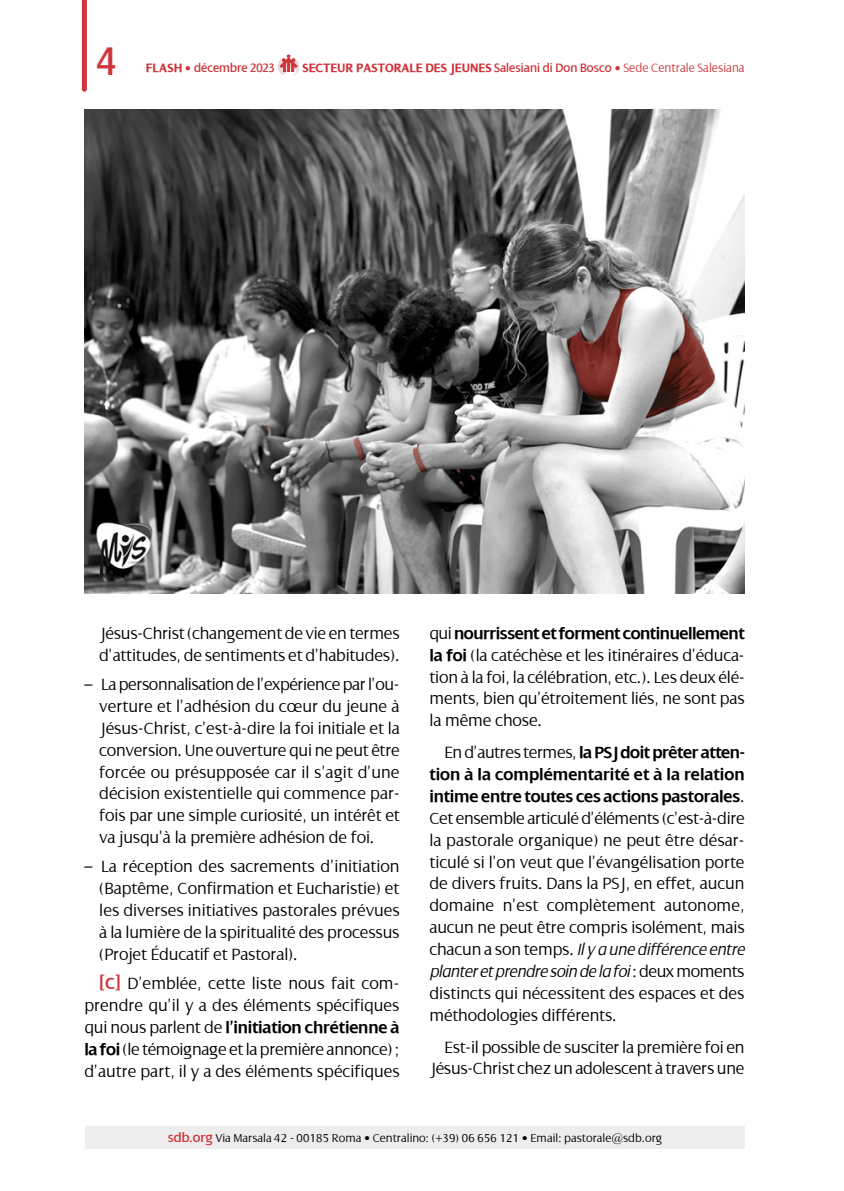
<style>
.page{position:relative;width:844px;height:1191px;background:#fff}
.page>*{position:absolute;margin:0;border:0;box-sizing:border-box;transform-origin:0 0}
.t1{font:42px "Dialog";color:#ce343a;scale:.9 1}
.t2{font:300 17.5px/21.9px "Dialog";letter-spacing:-.01em;color:#000;text-align:justify}
.t3{font:700 13.12px "Dialog";color:#ce343a;scale:.95 1}
.t4{font:13.12px "Dialog";color:#ce343a;scale:.95 1}
.t5{font:300 12.25px "Dialog";color:#000}
.s1{font-weight:700}
.s2{font-weight:400}
.s3{font-weight:300}
.s4{font-weight:400;font-size:21.88px;color:#ce343a}
.s5{font-weight:600}
.s6{font-style:italic}
.s7{font-weight:400;font-size:14px;color:#ce343a}
</style>
<div class="page">
<div style="left:85px;top:1126px;width:659px;height:22px;background:#ededed"></div>
<svg style="left:278px;top:55px;width:21px;height:21px"></svg>
<img style="left:84px;top:109px;width:660px;height:485px">
<div style="left:82px;top:0;width:5px;height:89px;background:#ce343a"></div>
<h1 class="t1" style="left:97px;top:39px;width:23px">4</h1>
<p class="t4" style="left:146px;top:60px;width:137px"><span class="s1">FLASH •</span> décembre 2023</p>
<p class="t3" style="left:302px;top:60px;width:467px">SECTEUR PASTORALE DES JEUNES <span class="s2">Salesiani di Don Bosco</span> • <span class="s3">Sede Centrale Salesiana</span></p>
<p class="t2" style="left:99px;top:622px;width:302px">Jésus-Christ (changement de vie en termes d’attitudes, de sentiments et d’habitudes).</p>
<p class="t2" style="left:99px;top:673px;width:302px;text-indent:-15px">– La personnalisation de l’expérience par l’ou&shy;verture et l’adhésion du cœur du jeune à Jésus-Christ, c’est-à-dire la foi initiale et la conversion. Une ouverture qui ne peut être forcée ou présupposée car il s’agit d’une décision existentielle qui commence par&shy;fois par une simple curiosité, un intérêt et va jusqu’à la première adhésion de foi.</p>
<p class="t2" style="left:99px;top:856px;width:302px;text-indent:-15px">– La réception des sacrements d’initiation (Baptême, Confirmation et Eucharistie) et les diverses initiatives pastorales prévues à la lumière de la spiritualité des processus (Projet Éducatif et Pastoral).</p>
<p class="t2" style="left:84px;top:973px;width:317px;text-indent:15px"><span class="s4">[c]</span> D’emblée, cette liste nous fait com&shy;prendre qu’il y a des éléments spécifiques qui nous parlent de <span class="s5">l’initiation chrétienne à la foi</span> (le témoignage et la première annonce) ; d’autre part, il y a des éléments spécifiques</p>
<p class="t2" style="left:429px;top:622px;width:317px">qui <span class="s5">nourrissent et forment continuellement la foi</span> (la catéchèse et les itinéraires d’éduca&shy;tion à la foi, la célébration, etc.). Les deux élé&shy;ments, bien qu’étroitement liés, ne sont pas la même chose.</p>
<p class="t2" style="left:429px;top:741px;width:317px;text-indent:15px">En d’autres termes, <span class="s5">la PSJ doit prêter atten&shy;tion à la complémentarité et à la relation intime entre toutes ces actions pastorales</span>.<br>Cet ensemble articulé d’éléments (c’est-à-dire la pastorale organique) ne peut être désar&shy;ticulé si l’on veut que l’évangélisation porte de divers fruits. Dans la PSJ, en effet, aucun domaine n’est complètement autonome, aucun ne peut être compris isolément, mais chacun a son temps. <span class="s6">Il y a une différence entre planter et prendre soin de la foi</span>: deux moments distincts qui nécessitent des espaces et des méthodologies différents.</p>
<p class="t2" style="left:429px;top:1036px;width:317px;text-align:right">Est-il possible de susciter la première foi en<br>Jésus-Christ chez un adolescent à travers une</p>
<p class="t5" style="left:168px;top:1131px;width:496px"><span class="s7">sdb.org</span> Via Marsala 42 - 00185 Roma • Centralino: (+39) 06 656 121 • Email: pastorale@sdb.org</p>
</div>
